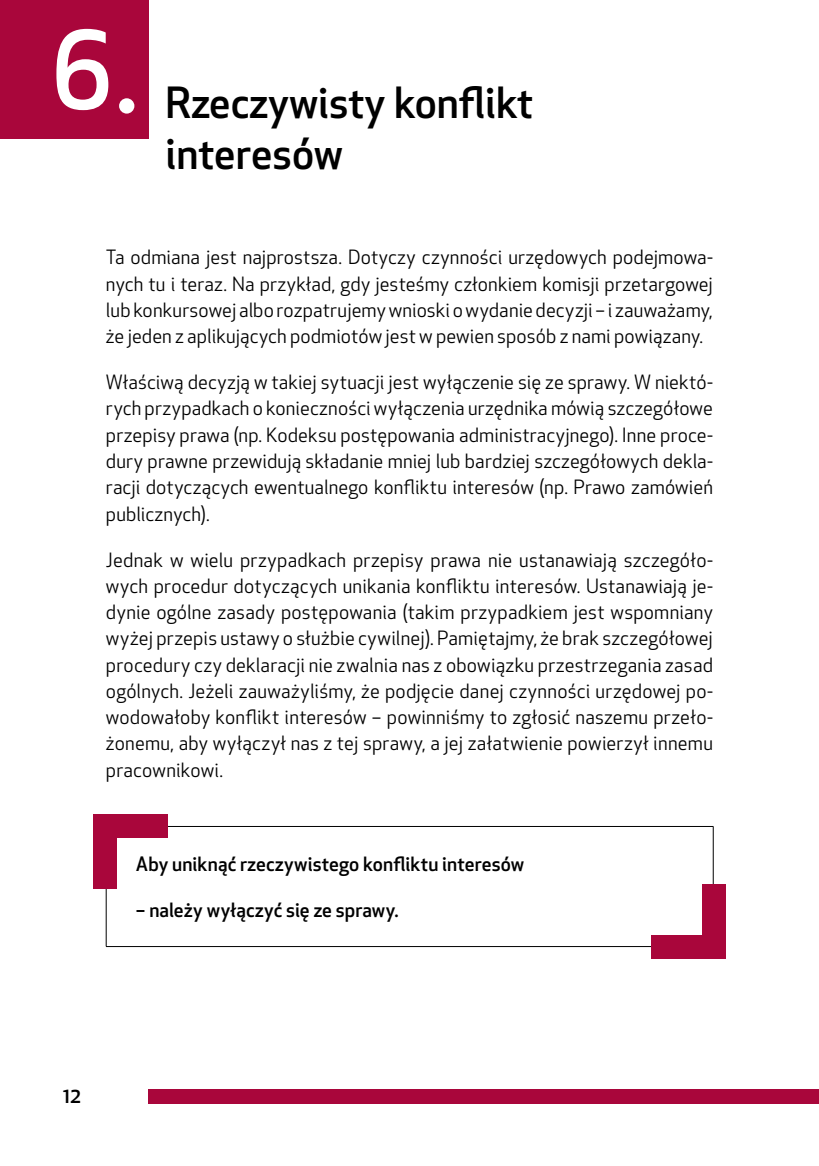
<style>
.page{position:relative;width:819px;height:1166px;background:#fff}
.page>*{position:absolute;margin:0;border:0;box-sizing:border-box;transform-origin:0 0}
.t1{font:500 105px "Apex New";color:#fff}
.t2{font:500 42px/50.4px "Apex New";color:#000}
.t3{font:500 21px "Apex New";color:#000}
.t4{font:19.25px/26.2px "Apex New";letter-spacing:.005em;color:#000;text-align:justify}
.t5{font:500 19.25px "Apex New";letter-spacing:.005em;color:#000}
</style>
<div class="page">
<div style="left:149px;top:1090px;width:670px;height:14px;background:#a9063b"></div>
<hr style="left:106px;top:826px;width:607px;height:1px;background:#000">
<hr style="left:106px;top:827px;width:1px;height:119px;background:#000">
<hr style="left:713px;top:827px;width:1px;height:119px;background:#000">
<hr style="left:106px;top:946px;width:607px;height:1px;background:#000">
<div style="left:0;top:0;width:149px;height:139px;background:#a9063b"></div>
<div style="left:94px;top:814px;width:23px;height:75px;background:#a9063b"></div>
<div style="left:94px;top:814px;width:74px;height:24px;background:#a9063b"></div>
<div style="left:701px;top:884px;width:24px;height:74px;background:#a9063b"></div>
<div style="left:651px;top:934px;width:74px;height:24px;background:#a9063b"></div>
<h1 class="t1" style="left:51px;top:2px;width:89px">6.</h1>
<h2 class="t2" style="left:165px;top:77px;width:369px">Rzeczywisty konflikt interesów</h2>
<p class="t4" style="left:106px;top:244px;width:609px">Ta odmiana jest najprostsza. Dotyczy czynności urzędowych podejmowa&shy;nych tu i teraz. Na przykład, gdy jesteśmy członkiem komisji przetargowej lub konkursowej albo rozpatrujemy wnioski o wydanie decyzji – i zauważamy, że jeden z aplikujących podmiotów jest w pewien sposób z nami powiązany.</p>
<p class="t4" style="left:106px;top:369px;width:608px">Właściwą decyzją w takiej sytuacji jest wyłączenie się ze sprawy. W niektó&shy;rych przypadkach o konieczności wyłączenia urzędnika mówią szczegółowe przepisy prawa (np. Kodeksu postępowania administracyjnego). Inne proce&shy;dury prawne przewidują składanie mniej lub bardziej szczegółowych dekla&shy;racji dotyczących ewentualnego konfliktu interesów (np. Prawo zamówień publicznych).</p>
<p class="t4" style="left:106px;top:546px;width:609px">Jednak w wielu przypadkach przepisy prawa nie ustanawiają szczegóło&shy;wych procedur dotyczących unikania konfliktu interesów. Ustanawiają je&shy;dynie ogólne zasady postępowania (takim przypadkiem jest wspomniany wyżej przepis ustawy o służbie cywilnej). Pamiętajmy, że brak szczegółowej procedury czy deklaracji nie zwalnia nas z obowiązku przestrzegania zasad ogólnych. Jeżeli zauważyliśmy, że podjęcie danej czynności urzędowej po&shy;wodowałoby konflikt interesów – powinniśmy to zgłosić naszemu przeło&shy;żonemu, aby wyłączył nas z tej sprawy, a jej załatwienie powierzył innemu pracownikowi.</p>
<p class="t5" style="left:136px;top:851px;width:390px">Aby uniknąć rzeczywistego konfliktu interesów</p>
<p class="t5" style="left:136px;top:897px;width:264px">– należy wyłączyć się ze sprawy.</p>
<p class="t3" style="left:63px;top:1081px;width:20px">12</p>
</div>
